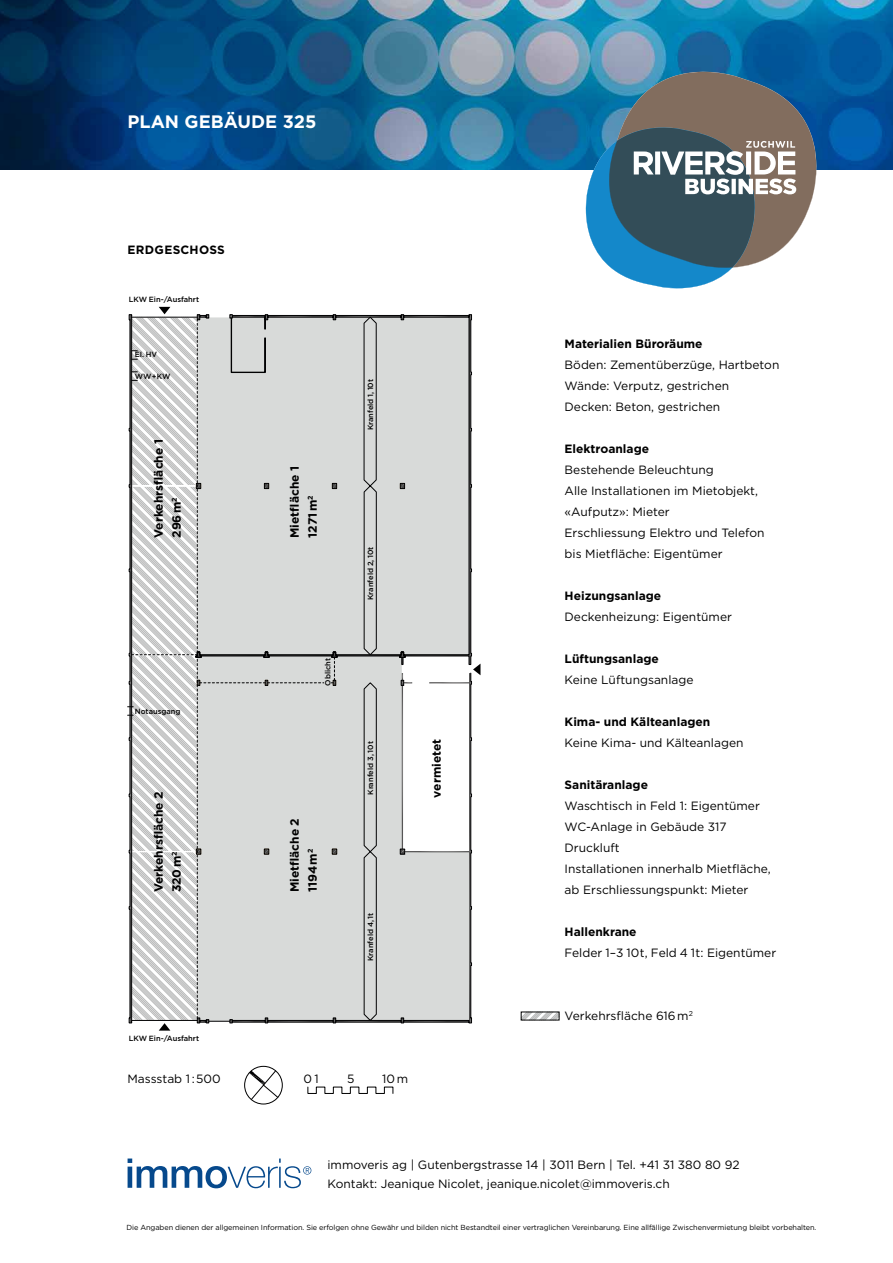
<style>
.page{position:relative;width:893px;height:1263px;background:#fff}
.page>*{position:absolute;margin:0;border:0;box-sizing:border-box;transform-origin:0 0}
.t1{font:700 18px "Gotham";color:#fff}
.t2{font:12px/21px "Gotham";color:#000}
.t3{font:700 12px/18px "Gotham";color:#000}
.t4{font:700 12px "Gotham";letter-spacing:.02em;color:#000}
.t5{font:500 7.5px "Gotham";color:#000}
.t6{font:7.35px "Gotham";letter-spacing:-.01em;color:#000}
</style>
<div class="page">
<img style="left:0;top:0;width:893px;height:170px">
<svg style="left:586px;top:72px;width:230px;height:216px"></svg>
<svg style="left:128px;top:1158px;width:183px;height:30px"></svg>
<div style="left:244px;top:1066px;width:38px;height:38px;border:1px solid #000;border-radius:50%"></div>
<svg style="left:249px;top:1070px;width:29px;height:30px"></svg>
<hr style="left:132px;top:1020px;width:65px;height:1px;background:#020203">
<svg style="left:128px;top:317px;width:68px;height:703px"></svg>
<svg style="left:159px;top:1023px;width:11px;height:8px"></svg>
<svg style="left:159px;top:307px;width:11px;height:7px"></svg>
<svg style="left:523px;top:1014px;width:34px;height:4px"></svg>
<svg style="left:196px;top:314px;width:284px;height:709px"></svg>
<svg style="left:197px;top:655px;width:273px;height:366px;fill:#d8dad9"></svg>
<svg style="left:307px;top:1087px;width:86px;height:7px"></svg>
<h1 class="t1" style="left:128px;top:109px;width:190px">PLAN GEBÄUDE 325</h1>
<p class="t4" style="left:128px;top:241px;width:99px">ERDGESCHOSS</p>
<p class="t5" style="left:129px;top:294px;width:72px">LKW Ein-/Ausfahrt</p>
<p class="t5" style="left:135px;top:350px;width:24px">EI. HV</p>
<p class="t5" style="left:135px;top:371px;width:37px">WW+KW</p>
<p class="t3" style="left:149px;top:538px;width:100px;rotate:-90deg">Verkehrsfläche 1<br>296 m<sup>2</sup></p>
<p class="t5" style="left:135px;top:706px;width:47px">Notausgang</p>
<p class="t3" style="left:149px;top:892px;width:103px;rotate:-90deg">Verkehrsfläche 2<br>320 m<sup>2</sup></p>
<p class="t3" style="left:285px;top:538px;width:74px;rotate:-90deg">Mietfläche 1<br>1271 m<sup>2</sup></p>
<p class="t5" style="left:323px;top:686px;width:29px;rotate:-90deg">Oblicht</p>
<p class="t3" style="left:285px;top:892px;width:76px;rotate:-90deg">Mietfläche 2<br>1194 m<sup>2</sup></p>
<p class="t5" style="left:366px;top:430px;width:53px;rotate:-90deg">Kranfeld 1, 10t</p>
<p class="t5" style="left:366px;top:600px;width:55px;rotate:-90deg">Kranfeld 2, 10t</p>
<p class="t5" style="left:366px;top:795px;width:55px;rotate:-90deg">Kranfeld 3, 10t</p>
<p class="t5" style="left:366px;top:961px;width:50px;rotate:-90deg">Kranfeld 4, 1t</p>
<p class="t3" style="left:427px;top:797px;width:60px;rotate:-90deg">vermietet</p>
<p class="t5" style="left:129px;top:1033px;width:72px">LKW Ein-/Ausfahrt</p>
<p class="t2" style="left:128px;top:1068px;width:95px">Massstab 1 : 500</p>
<p class="t2" style="left:304px;top:1068px;width:17px">01</p>
<p class="t2" style="left:347px;top:1068px;width:9px">5</p>
<p class="t2" style="left:382px;top:1068px;width:27px">10 m</p>
<p class="t3" style="left:565px;top:335px;width:140px">Materialien Büroräume</p>
<p class="t2" style="left:565px;top:354px;width:216px">Böden: Zementüberzüge, Hartbeton<br>Wände: Verputz, gestrichen<br>Decken: Beton, gestrichen</p>
<p class="t3" style="left:565px;top:440px;width:86px">Elektroanlage</p>
<p class="t2" style="left:565px;top:459px;width:201px">Bestehende Beleuchtung<br>Alle Installationen im Mietobjekt, «Aufputz»: Mieter<br>Erschliessung Elektro und Telefon bis Mietfläche: Eigentümer</p>
<p class="t3" style="left:565px;top:587px;width:98px">Heizungsanlage</p>
<p class="t2" style="left:565px;top:606px;width:169px">Deckenheizung: Eigentümer</p>
<p class="t3" style="left:565px;top:650px;width:96px">Lüftungsanlage</p>
<p class="t2" style="left:565px;top:669px;width:130px">Keine Lüftungsanlage</p>
<p class="t3" style="left:565px;top:713px;width:147px">Kima- und Kälteanlagen</p>
<p class="t2" style="left:565px;top:732px;width:180px">Keine Kima- und Kälteanlagen</p>
<p class="t3" style="left:565px;top:776px;width:85px">Sanitäranlage</p>
<p class="t2" style="left:565px;top:795px;width:208px">Waschtisch in Feld 1: Eigentümer<br>WC-Anlage in Gebäude 317<br>Druckluft<br>Installationen innerhalb Mietfläche, ab Erschliessungspunkt: Mieter</p>
<p class="t3" style="left:565px;top:923px;width:74px">Hallenkrane</p>
<p class="t2" style="left:565px;top:942px;width:213px">Felder 1–3 10t, Feld 4 1t: Eigentümer</p>
<p class="t2" style="left:565px;top:1005px;width:130px">Verkehrsfläche 616 m<sup>2</sup></p>
<p class="t2" style="left:327px;top:1154px;width:414px;line-height:19.5px">immoveris ag | Gutenbergstrasse 14 | 3011 Bern | Tel. +41 31 380 80 92<br>Kontakt: Jeanique Nicolet, jeanique.nicolet@immoveris.ch</p>
<p class="t6" style="left:126px;top:1223px;width:691px">Die Angaben dienen der allgemeinen Information. Sie erfolgen ohne Gewähr und bilden nicht Bestandteil einer vertraglichen Vereinbarung. Eine allfällige Zwischenvermietung bleibt vorbehalten.</p>
</div>
